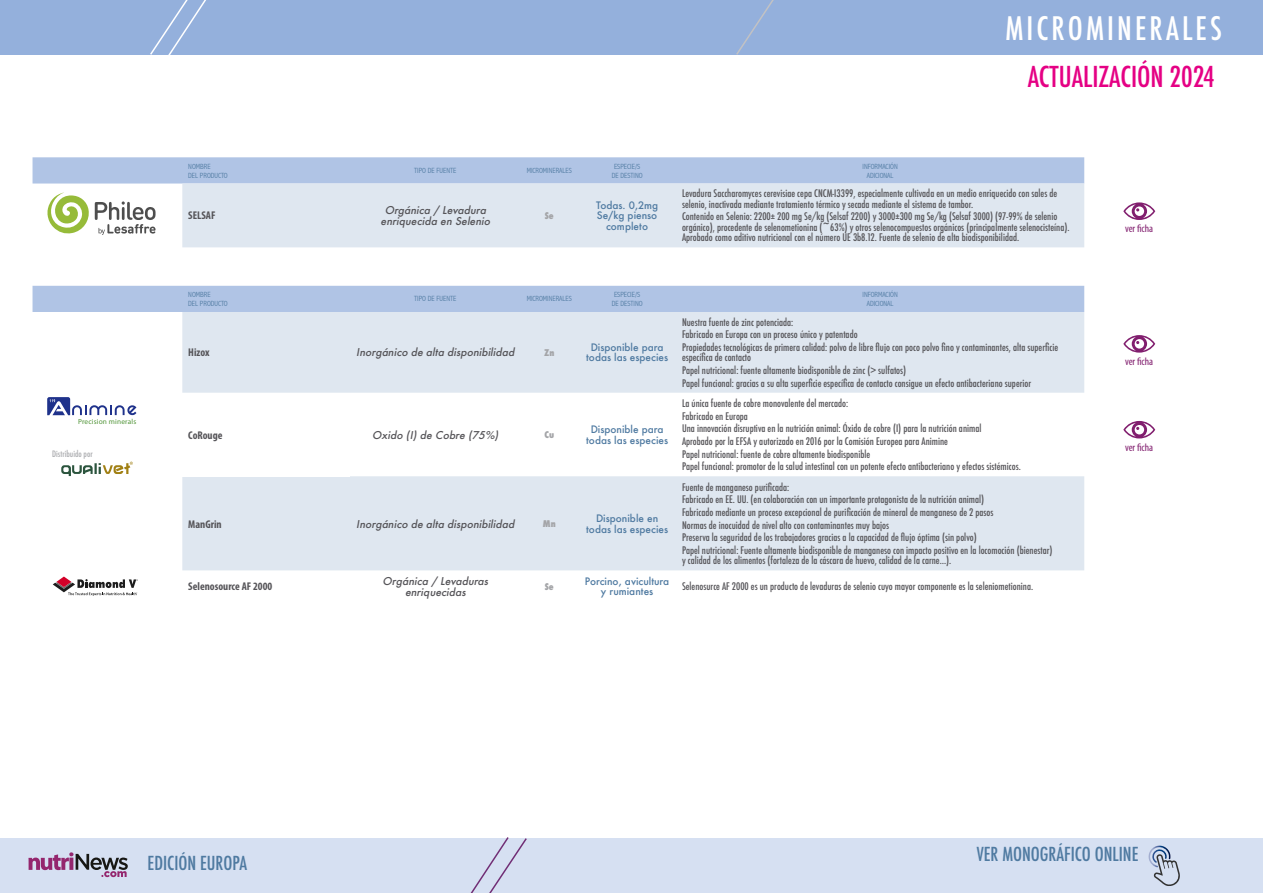
<style>
.page{position:relative;width:1263px;height:893px;background:#fff}
.page>*{position:absolute;margin:0;border:0;box-sizing:border-box;transform-origin:0 0}
.t1{font:500 condensed 31.5px "Futura";letter-spacing:.1em;color:#fff}
.t2{font:500 condensed 28.05px "Futura";color:#e50084}
.t3{font:500 condensed 18.75px "Futura";color:#4f7aa1}
.t4{font:700 condensed 11.25px "Myriad Pro";color:#555458}
.t5{font:condensed 10.8px "Myriad Pro";color:#811e6e}
.t6{font:italic 500 10.5px/10.5px "Futura";color:#555458;text-align:center}
.t7{font:500 condensed 10.2px/12.6px "Futura";color:#555458}
.t8{font:500 10.05px/10.5px "Futura";color:#4f7aa1;text-align:center}
.t9{font:800 condensed 9px "Futura";color:#a4a5a8}
.t10{font:500 condensed 8.7px "Futura";color:#abacaf}
.t11{font:300 condensed 7.5px/9px "Abadi";color:#4f7aa1;text-align:center}
.t12{font:500 7.35px "Avant Garde IT Cby BT";letter-spacing:.025em;color:#519538}
</style>
<div class="page">
<div style="left:33px;top:286px;width:1051px;height:26px;background:#b0c4e5"></div>
<svg style="left:182px;top:312px;width:902px;height:258px;fill:#dfe7f0"></svg>
<div style="left:182px;top:393px;width:168px;height:83px;background:#fff"></div>
<svg style="left:33px;top:157px;width:1051px;height:27px;background:#b2c5e5"></svg>
<div style="left:182px;top:184px;width:902px;height:63px;background:#dfe7f0"></div>
<svg style="left:48px;top:193px;width:108px;height:42px"></svg>
<div style="left:0;top:838px;width:1263px;height:55px;background:#d6e0f2"></div>
<svg style="left:470px;top:837px;width:57px;height:56px"></svg>
<div style="left:0;top:0;width:1263px;height:55px;background:#94b0dc"></div>
<svg style="left:736px;top:0;width:38px;height:55px"></svg>
<svg style="left:150px;top:0;width:56px;height:55px"></svg>
<svg style="left:1148px;top:845px;width:32px;height:41px"></svg>
<svg style="left:28px;top:852px;width:100px;height:25px"></svg>
<svg style="left:53px;top:576px;width:85px;height:20px"></svg>
<svg style="left:61px;top:462px;width:72px;height:14px"></svg>
<svg style="left:47px;top:397px;width:89px;height:18px"></svg>
<svg style="left:1123px;top:202px;width:32px;height:18px"></svg>
<svg style="left:1123px;top:335px;width:32px;height:18px"></svg>
<svg style="left:1123px;top:421px;width:32px;height:17px"></svg>
<p class="t12" style="left:78px;top:417px;width:60px">Precision minerals</p>
<p class="t10" style="left:52px;top:448px;width:42px">Distribuido por</p>
<h1 class="t1" style="left:1005px;top:9px;width:218px">MICROMINERALES</h1>
<h2 class="t2" style="left:1028px;top:59px;width:189px">ACTUALIZACIÓN 2024</h2>
<p class="t11" style="left:188px;top:162px;width:41px;text-align:left">NOMBRE<br>DEL PRODUCTO</p>
<p class="t11" style="left:414px;top:166px;width:44px">TIPO DE FUENTE</p>
<p class="t11" style="left:527px;top:166px;width:47px">MICROMINERALES</p>
<p class="t11" style="left:612px;top:162px;width:32px">ESPECIE/S<br>DE DESTINO</p>
<p class="t11" style="left:862px;top:162px;width:37px">INFORMACIÓN<br>ADICIONAL</p>
<p class="t4" style="left:188px;top:209px;width:29px">SELSAF</p>
<p class="t6" style="left:381px;top:205px;width:113px">Orgánica / Levadura enriquecida en Selenio</p>
<p class="t9" style="left:545px;top:209px;width:11px">Se</p>
<p class="t8" style="left:596px;top:200px;width:64px">Todas. 0,2mg<br>Se/kg pienso completo</p>
<p class="t7" style="left:682px;top:188px;width:377px;line-height:10.5px">Levadura Saccharomyces cerevisiae cepa CNCM-I3399, especialmente cultivada en un medio enriquecido con sales de selenio, inactivada mediante tratamiento térmico y secada mediante el sistema de tambor.</p>
<p class="t7" style="left:682px;top:211px;width:389px;line-height:10.5px">Contenido en Selenio: 2200± 200 mg Se/kg (Selsaf 2200) y 3000±300 mg Se/kg (Selsaf 3000) (97-99% de selenio orgánico), procedente de selenometionina (~63%) y otros selenocompuestos orgánicos (principalmente selenocisteína).<br>Aprobado como aditivo nutricional con el número UE 3b8.12. Fuente de selenio de alta biodisponibilidad.</p>
<p class="t11" style="left:188px;top:290px;width:41px;text-align:left">NOMBRE<br>DEL PRODUCTO</p>
<p class="t11" style="left:414px;top:294px;width:44px">TIPO DE FUENTE</p>
<p class="t11" style="left:527px;top:294px;width:47px">MICROMINERALES</p>
<p class="t11" style="left:612px;top:290px;width:32px">ESPECIE/S<br>DE DESTINO</p>
<p class="t11" style="left:862px;top:290px;width:37px">INFORMACIÓN<br>ADICIONAL</p>
<p class="t4" style="left:188px;top:345px;width:23px">Hizox</p>
<p class="t6" style="left:356px;top:347px;width:162px">Inorgánico de alta disponibilidad</p>
<p class="t9" style="left:544px;top:346px;width:12px">Zn</p>
<p class="t8" style="left:586px;top:342px;width:83px">Disponible para todas las especies</p>
<p class="t4" style="left:188px;top:428px;width:36px">CoRouge</p>
<p class="t6" style="left:372px;top:430px;width:130px">Oxido (I) de Cobre (75%)</p>
<p class="t9" style="left:544px;top:429px;width:11px">Cu</p>
<p class="t8" style="left:586px;top:424px;width:83px">Disponible para todas las especies</p>
<p class="t4" style="left:188px;top:517px;width:35px">ManGrin</p>
<p class="t6" style="left:356px;top:518px;width:162px">Inorgánico de alta disponibilidad</p>
<p class="t9" style="left:543px;top:518px;width:14px">Mn</p>
<p class="t8" style="left:586px;top:513px;width:83px">Disponible en todas las especies</p>
<p class="t7" style="left:682px;top:316px;width:378px">Nuestra fuente de zinc potenciada:<br>Fabricado en Europa con un proceso único y patentado<br>Propiedades tecnológicas de primera calidad: polvo de libre flujo con poco polvo fino y contaminantes, alta superficie</p>
<p class="t7" style="left:682px;top:351px;width:351px">específica de contacto<br>Papel nutricional: fuente altamente biodisponible de zinc (&gt; sulfatos)<br>Papel funcional: gracias a su alta superficie específica de contacto consigue un efecto antibacteriano superior</p>
<p class="t7" style="left:682px;top:397px;width:340px">La única fuente de cobre monovalente del mercado:<br>Fabricado en Europa<br>Una innovación disruptiva en la nutrición animal: Óxido de cobre (I) para la nutrición animal<br>Aprobado por la EFSA y autorizado en 2016 por la Comisión Europea para Animine<br>Papel nutricional: fuente de cobre altamente biodisponible<br>Papel funcional: promotor de la salud intestinal con un potente efecto antibacteriano y efectos sistémicos.</p>
<p class="t7" style="left:682px;top:481px;width:372px">Fuente de manganeso purificada:<br>Fabricado en EE. UU. (en colaboración con un importante protagonista de la nutrición animal)<br>Fabricado mediante un proceso excepcional de purificación de mineral de manganeso de 2 pasos<br>Normas de inocuidad de nivel alto con contaminantes muy bajos<br>Preserva la seguridad de los trabajadores gracias a la capacidad de flujo óptima (sin polvo)<br>Papel nutricional: Fuente altamente biodisponible de manganeso con impacto positivo en la locomoción (bienestar)</p>
<p class="t7" style="left:682px;top:554px;width:271px">y calidad de los alimentos (fortaleza de la cáscara de huevo, calidad de la carne…).</p>
<p class="t4" style="left:188px;top:579px;width:85px">Selenosource AF 2000</p>
<p class="t6" style="left:382px;top:576px;width:110px">Orgánica / Levaduras enriquecidas</p>
<p class="t9" style="left:545px;top:580px;width:11px">Se</p>
<p class="t8" style="left:585px;top:576px;width:86px">Porcino, avicultura y rumiantes</p>
<p class="t7" style="left:682px;top:580px;width:353px">Selenosurce AF 2000 es un producto de levaduras de selenio cuyo mayor componente es la seleniometionina.</p>
<p class="t5" style="left:1125px;top:222px;width:30px">ver ficha</p>
<p class="t5" style="left:1125px;top:355px;width:30px">ver ficha</p>
<p class="t5" style="left:1125px;top:441px;width:30px">ver ficha</p>
<h3 class="t3" style="left:148px;top:851px;width:101px">EDICIÓN EUROPA</h3>
<h3 class="t3" style="left:977px;top:842px;width:163px">VER MONOGRÁFICO ONLINE</h3>
</div>
